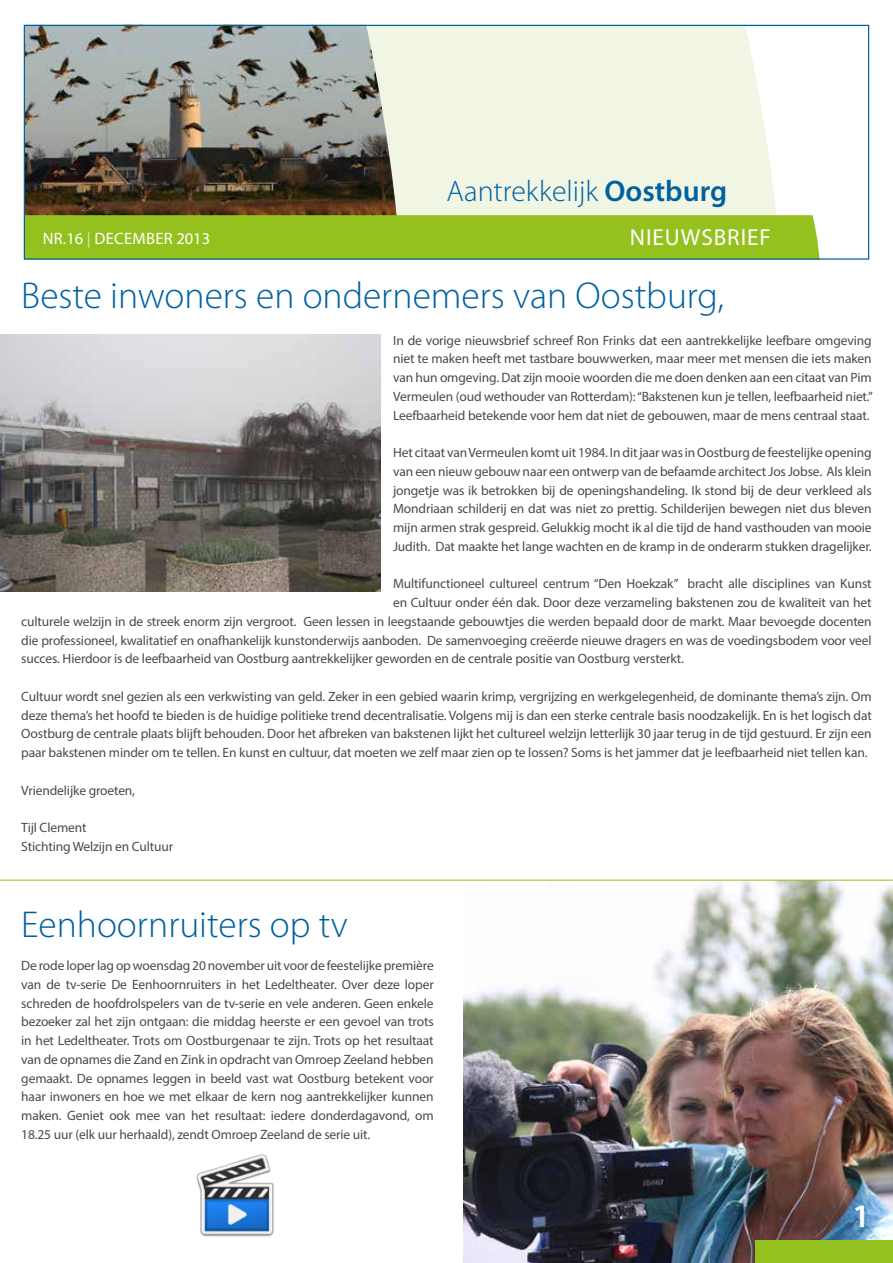
<style>
.page{position:relative;width:893px;height:1263px;background:#fff}
.page>*{position:absolute;margin:0;border:0;box-sizing:border-box;transform-origin:0 0}
.t1{font:300 37.5px "Myriad Pro";color:#0061a1}
.t2{font:600 32.85px "Myriad Pro";color:#fff}
.t3{font:300 29.85px "Myriad Pro";color:#0061a1}
.t4{font:23.25px "Myriad Pro";letter-spacing:.04em;color:#fff}
.t5{font:16.5px "Myriad Pro";letter-spacing:.02em;color:#fff}
.t6{font:13.5px/18.8px "Myriad Pro";letter-spacing:-.01em;color:#4a4a49;text-align:justify}
.s1{font-weight:600}
.s2{color:#d9e6b1}
</style>
<div class="page">
<div style="left:399px;top:27px;width:377px;height:188px;background:#f1f6e4"></div>
<img style="left:26px;top:27px;width:373px;height:188px">
<div style="left:26px;top:215px;width:794px;height:43px;background:#95c11f"></div>
<div style="left:24px;top:25px;width:845px;height:235px;border:1px solid #0061a1"></div>
<img style="left:463px;top:881px;width:430px;height:382px">
<div style="left:755px;top:1240px;width:138px;height:23px;background:#95c11f"></div>
<hr style="left:0;top:880px;width:893px;height:1px;background:#95c11f">
<img style="left:0;top:334px;width:380px;height:258px">
<img style="left:196px;top:1154px;width:78px;height:83px">
<h3 class="t3" style="left:446px;top:175px;width:282px">Aantrekkelijk <span class="s1">Oostburg</span></h3>
<p class="t5" style="left:43px;top:228px;width:169px">NR.16 <span class="s2">|</span> DECEMBER 2013</p>
<h3 class="t4" style="left:630px;top:223px;width:142px">NIEUWSBRIEF</h3>
<h1 class="t1" style="left:21px;top:273px;width:704px">Beste inwoners en ondernemers van Oostburg,</h1>
<p class="t6" style="left:393px;top:330px;width:481px">In de vorige nieuwsbrief schreef Ron Frinks dat een aantrekkelijke leefbare omgeving niet te maken heeft met tastbare bouwwerken, maar meer met mensen die iets maken van hun omgeving. Dat zijn mooie woorden die me doen denken aan een citaat van Pim Vermeulen (oud wethouder van Rotterdam): “Bakstenen kun je tellen, leefbaarheid niet.” Leefbaarheid betekende voor hem dat niet de gebouwen, maar de mens centraal staat.</p>
<p class="t6" style="left:393px;top:443px;width:480px">Het citaat van Vermeulen komt uit 1984. In dit jaar was in Oostburg de feestelijke opening van een nieuw gebouw naar een ontwerp van de befaamde architect Jos Jobse. Als klein jongetje was ik betrokken bij de openingshandeling. Ik stond bij de deur verkleed als Mondriaan schilderij en dat was niet zo prettig. Schilderijen bewegen niet dus bleven mijn armen strak gespreid. Gelukkig mocht ik al die tijd de hand vasthouden van mooie Judith. Dat maakte het lange wachten en de kramp in de onderarm stukken dragelijker.</p>
<p class="t6" style="left:393px;top:574px;width:480px">Multifunctioneel cultureel centrum “Den Hoekzak” bracht alle disciplines van Kunst</p>
<p class="t6" style="left:393px;top:593px;width:480px">en Cultuur onder één dak. Door deze verzameling bakstenen zou de kwaliteit van het</p>
<p class="t6" style="left:21px;top:612px;width:852px">culturele welzijn in de streek enorm zijn vergroot. Geen lessen in leegstaande gebouwtjes die werden bepaald door de markt. Maar bevoegde docenten</p>
<p class="t6" style="left:21px;top:630px;width:852px">die professioneel, kwalitatief en onafhankelijk kunstonderwijs aanboden. De samenvoeging creëerde nieuwe dragers en was de voedingsbodem voor veel</p>
<p class="t6" style="left:21px;top:649px;width:664px">succes. Hierdoor is de leefbaarheid van Oostburg aantrekkelijker geworden en de centrale positie van Oostburg versterkt.</p>
<p class="t6" style="left:21px;top:687px;width:852px">Cultuur wordt snel gezien als een verkwisting van geld. Zeker in een gebied waarin krimp, vergrijzing en werkgelegenheid, de dominante thema’s zijn. Om deze thema’s het hoofd te bieden is de huidige politieke trend decentralisatie. Volgens mij is dan een sterke centrale basis noodzakelijk. En is het logisch dat Oostburg de centrale plaats blijft behouden. Door het afbreken van bakstenen lijkt het cultureel welzijn letterlijk 30 jaar terug in de tijd gestuurd. Er zijn een paar bakstenen minder om te tellen. En kunst en cultuur, dat moeten we zelf maar zien op te lossen? Soms is het jammer dat je leefbaarheid niet tellen kan.</p>
<p class="t6" style="left:21px;top:781px;width:115px">Vriendelijke groeten,</p>
<p class="t6" style="left:21px;top:818px;width:153px">Tijl Clement<br>Stichting Welzijn en Cultuur</p>
<h1 class="t1" style="left:21px;top:902px;width:328px">Eenhoornruiters op tv</h1>
<p class="t6" style="left:21px;top:956px;width:414px">De rode loper lag op woensdag 20 november uit voor de feestelijke première van de tv-serie De Eenhoornruiters in het Ledeltheater. Over deze loper schreden de hoofdrolspelers van de tv-serie en vele anderen. Geen enkele bezoeker zal het zijn ontgaan: die middag heerste er een gevoel van trots in het Ledeltheater. Trots om Oostburgenaar te zijn. Trots op het resultaat van de opnames die Zand en Zink in opdracht van Omroep Zeeland hebben gemaakt. De opnames leggen in beeld vast wat Oostburg betekent voor haar inwoners en hoe we met elkaar de kern nog aantrekkelijker kunnen maken. Geniet ook mee van het resultaat: iedere donderdagavond, om 18.25 uur (elk uur herhaald), zendt Omroep Zeeland de serie uit.</p>
<h2 class="t2" style="left:852px;top:1195px;width:19px">1</h2>
</div>
